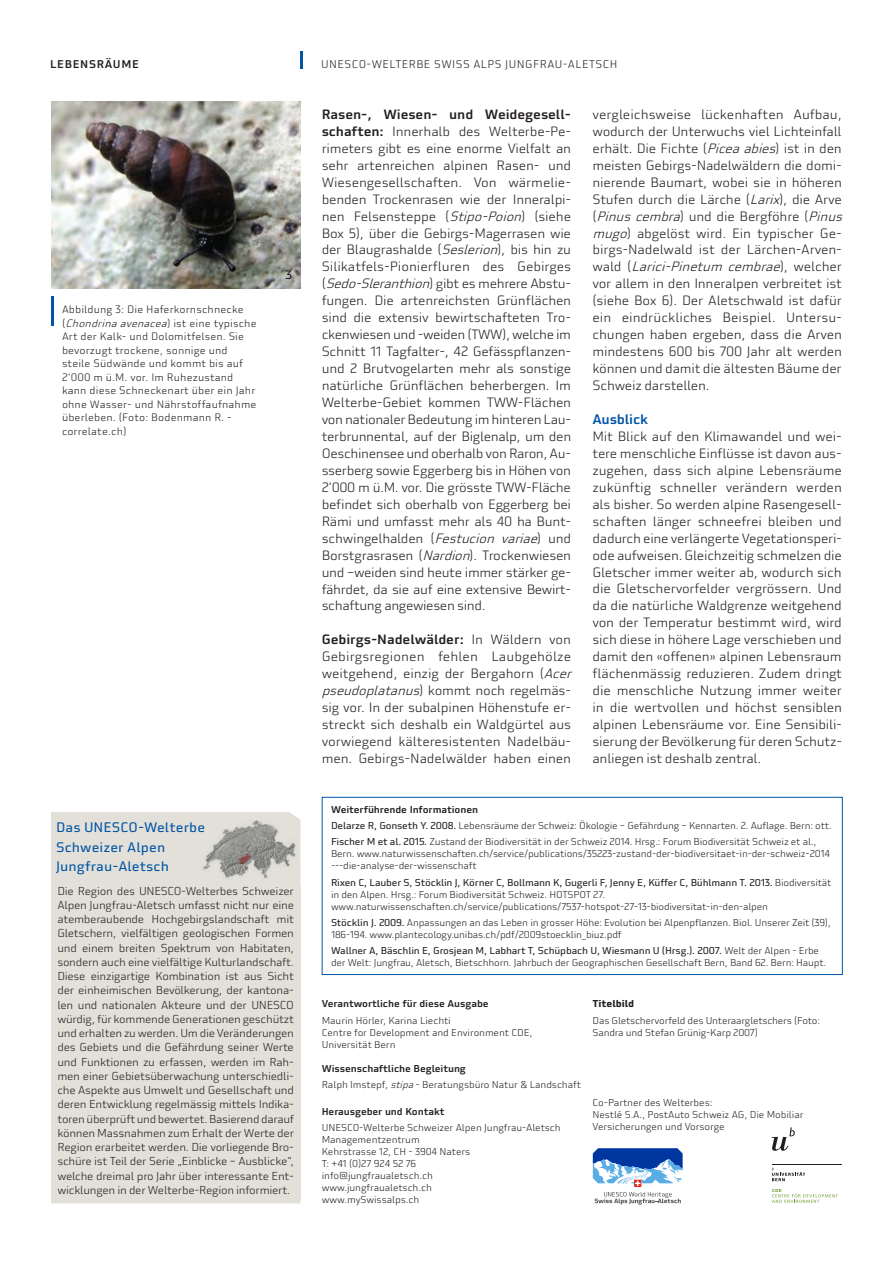
<style>
.page{position:relative;width:893px;height:1263px;background:#fff}
.page>*{position:absolute;margin:0;border:0;box-sizing:border-box;transform-origin:0 0}
.t1{font:13.5px/19.5px "Utility Pro";letter-spacing:.005em;color:#0155a5}
.t2{font:500 13.5px "Utility Pro";letter-spacing:-.02em;color:#0155a5}
.t3{font:300 13.2px/17px "Utility Pro";letter-spacing:-.02em;color:#231f20}
.t4{font:12px "Utility Pro";color:#231f20}
.t5{font:300 11.25px/14.2px "Utility Pro";letter-spacing:-.025em;color:#231f20;text-align:justify}
.t6{font:300 10.95px "Utility Pro";letter-spacing:.04em;color:#231f20}
.t7{font:500 10.95px "Utility Pro";letter-spacing:.06em;color:#231f20}
.t8{font:300 10.5px/13.5px "Utility Pro";letter-spacing:.01em;color:#231f20}
.t9{font:300 9.75px/12px "Utility Pro";letter-spacing:-.02em;color:#231f20}
.t10{font:500 9.75px "Utility Pro";letter-spacing:-.01em;color:#231f20}
.t11{font:700 9.75px "Utility Pro";letter-spacing:-.01em;color:#231f20}
.s1{font-style:italic}
.s2{font-weight:500}
.s3{font-weight:400}
</style>
<div class="page">
<div style="left:51px;top:812px;width:249px;height:391px;background:#e3e0da"></div>
<div style="left:322px;top:797px;width:521px;height:178px;border:1px solid #0155a5"></div>
<svg style="left:772px;top:1127px;width:23px;height:24px"></svg>
<hr style="left:772px;top:1164px;width:69px;height:1px;background:#231f20">
<svg style="left:772px;top:1167px;width:33px;height:14px"></svg>
<svg style="left:772px;top:1189px;width:66px;height:14px"></svg>
<div style="left:51px;top:886px;width:249px;height:314px;background:#e3e0da"></div>
<img style="left:202px;top:820px;width:94px;height:61px">
<svg style="left:593px;top:1148px;width:90px;height:57px"></svg>
<svg style="left:301px;top:52px;width:2px;height:17px"></svg>
<hr style="left:51px;top:296px;width:2px;height:30px;background:#0155a5">
<img style="left:51px;top:102px;width:249px;height:186px">
<p class="t7" style="left:50px;top:57px;width:90px">LEBENSRÄUME</p>
<p class="t6" style="left:321px;top:58px;width:298px">UNESCO-WELTERBE SWISS ALPS JUNGFRAU-ALETSCH</p>
<p class="t3" style="left:592px;top:106px;width:255px">vergleichsweise lückenhaften Aufbau, wodurch der Unterwuchs viel Lichteinfall erhält. Die Fichte (<span class="s1">Piceaabies</span>) ist in den meisten Gebirgs-Nadelwäldern die domi&shy;nierende Baumart, wobei sie in höheren Stufen durch die Lärche (<span class="s1">Larix</span>), die Arve ( <span class="s1">Pinuscembra</span>) u n d d i e B e rgfö h re ( <span class="s1">Pinus mugo</span>) abgelöst wird. Ein typischer Ge&shy;birgs-Nadelwald ist der Lärchen-Arven&shy;w a l d ( <span class="s1">Larici-Pinetum cembrae</span>) , w e l c h e r vor allem in den Inneralpen verbreitet ist (siehe Box 6). Der Aletschwald ist dafür ein eindrückliches Beispiel. Untersu&shy;chungen haben ergeben, dass die Arven mindestens 600 bis 700 Jahr alt werden können und damit die ältesten Bäume der Schweiz darstellen.</p>
<p class="t2" style="left:592px;top:411px;width:57px">Ausblick</p>
<p class="t3" style="left:592px;top:428px;width:251px">Mit Blick auf den Klimawandel und wei&shy;tere menschliche Einflüsse ist davon aus&shy;zugehen, dass sich alpine Lebensräume zukünftig schneller verändern werden als bisher. So werden alpine Rasengesell&shy;schaften länger schneefrei bleiben und dadurch eine verlängerte Vegetationsperi&shy;ode aufweisen. Gleichzeitig schmelzen die Gletscher immer weiter ab, wodurch sich die Gletschervorfelder vergrössern. Und da die natürliche Waldgrenze weitgehend von der Temperatur bestimmt wird, wird sich diese in höhere Lage verschieben und damit den «offenen» alpinen Lebensraum flächenmässig reduzieren. Zudem dringt die menschliche Nutzung immer weiter in die wertvollen und höchst sensiblen alpinen Lebensräume vor. Eine Sensibili&shy;sierung der Bevölkerung für deren Schutz&shy;anliegen ist deshalb zentral.</p>
<p class="t3" style="left:322px;top:106px;width:251px;text-align:justify"><span class="s2">Rasen-, Wiesen- und Weidegesell&shy;schaften:</span> Innerhalb des Welterbe-Pe&shy;rimeters gibt es eine enorme Vielfalt an sehr artenreichen alpinen Rasen- und Wiesengesellschaften. Von wärmelie&shy;benden Trockenrasen wie der Inneralpi&shy;nen Felsensteppe (<span class="s1">Stipo-Poion</span>) (siehe Box 5), über die Gebirgs-Magerrasen wie der Blaugrashalde (<span class="s1">Seslerion</span>), bis hin zu Silikatfels-Pionierfluren des Gebirges ( <span class="s1">Sedo-Sleranthion</span>) g i bt e s m e h re re A b st u - fungen. Die artenreichsten Grünflächen sind die extensiv bewirtschafteten Tro&shy;ckenwiesen und -weiden (TWW), welche im Schnitt 11 Tagfalter-, 42 Gefässpflanzen&shy;und 2 Brutvogelarten mehr als sonstige natürliche Grünflächen beherbergen. Im Welterbe-Gebiet kommen TWW-Flächen von nationaler Bedeutung im hinteren Lau&shy;terbrunnental, auf der Biglenalp, um den Oeschinensee und oberhalb von Raron, Au&shy;sserberg sowie Eggerberg bis in Höhen von 2‘000 m ü.M. vor. Die grösste TWW-Fläche befindet sich oberhalb von Eggerberg bei Rämi und umfasst mehr als 40 ha Bunt&shy;schwingelhalden (<span class="s1">Festucion variae</span>) und Borstgrasrasen (<span class="s1">Nardion</span>). Trockenwiesen und –weiden sind heute immer stärker ge&shy;fährdet, da sie auf eine extensive Bewirt&shy;schaftung angewiesen sind.</p>
<p class="t3" style="left:322px;top:631px;width:255px"><span class="s2">Gebirgs-Nadelwälder:</span> In Wäldern von Gebirgsregionen fehlen Laubgehölze weitgehend, einzig der Bergahorn (<span class="s1">Acer pseudoplatanus</span>) kommt noch regelmäs&shy;sig vor. In der subalpinen Höhenstufe er&shy;streckt sich deshalb ein Waldgürtel aus vorwiegend kälteresistenten Nadelbäu&shy;men. Gebirgs-Nadelwälder haben einen</p>
<p class="t4" style="left:285px;top:268px;width:8px">3</p>
<p class="t8" style="left:62px;top:303px;width:196px">Abbildung 3: Die Haferkornschnecke<br>( <span class="s1">Chondrina avenacea</span>) i s t e i n e ty p i s c h e Art der Kalk- und Dolomitfelsen. Sie bevorzugt trockene, sonnige und steile Südwände und kommt bis auf 2‘000 m ü.M. vor. Im Ruhezustand kann diese Schneckenart über ein Jahr ohne Wasser- und Nährstoffaufnahme überleben. (Foto: Bodenmann R. - correlate.ch)</p>
<p class="t1" style="left:56px;top:817px;width:151px">Das UNESCO-Welterbe<br>Schweizer Alpen<br>Jungfrau-Aletsch</p>
<p class="t5" style="left:57px;top:884px;width:238px">Die Region des UNESCO-Welterbes Schweizer Alpen Jungfrau-Aletsch umfasst nicht nur eine atemberaubende Hochgebirgslandschaft mit Gletschern, vielfältigen geologischen Formen und einem breiten Spektrum von Habitaten, sondern auch eine vielfältige Kulturlandschaft.<br>Diese einzigartige Kombination ist aus Sicht der einheimischen Bevölkerung, der kantona&shy;len und nationalen Akteure und der UNESCO würdig, für kommende Generationen geschützt und erhalten zu werden. Um die Veränderungen des Gebiets und die Gefährdung seiner Werte und Funktionen zu erfassen, werden im Rah&shy;men einer Gebietsüberwachung unterschiedli&shy;che Aspekte aus Umwelt und Gesellschaft und deren Entwicklung regelmässig mittels Indika&shy;toren überprüft und bewertet. Basierend darauf können Massnahmen zum Erhalt der Werte der Region erarbeitet werden. Die vorliegende Bro&shy;schüre ist Teil der Serie „Einblicke – Ausblicke“, welche dreimal pro Jahr über interessante Ent&shy;wicklungen in der Welterbe-Region informiert.</p>
<p class="t9" style="left:331px;top:801px;width:502px;line-height:16.2px"><span class="s2">Weiterführende Informationen<br></span><span class="s3">Delarze R, Gonseth Y. 2008.</span> Lebensräume der Schweiz: Ökologie – Gefährdung – Kennarten. 2. Auflage. Bern: ott.<br><span class="s3">Fischer M et al. 2015.</span> Zustand der Biodiversität in der Schweiz 2014. Hrsg.: Forum Biodiversität Schweiz et al.,</p>
<p class="t9" style="left:331px;top:848px;width:501px">Bern. www.naturwissenschaften.ch/service/publications/35223-zustand-der-biodiversitaet-in-der-schweiz-2014 ---die-analyse-der-wissenschaft</p>
<p class="t9" style="left:331px;top:876px;width:502px"><span class="s3">Rixen C, Lauber S, Stöcklin J, Körner C, Bollmann K, Gugerli F, Jenny E, Küffer C, Bühlmann T. 2013.</span> Biodiversität in den Alpen. Hrsg.: Forum Biodiversität Schweiz. HOTSPOT 27. www.naturwissenschaften.ch/service/publications/7537-hotspot-27-13-biodiversitat-in-den-alpen</p>
<p class="t9" style="left:331px;top:917px;width:501px"><span class="s3">Stöcklin J. 2009.</span> Anpassungen an das Leben in grosser Höhe: Evolution bei Alpenpflanzen. Biol. Unserer Zeit (39),<br>186-194. www.plantecology.unibas.ch/pdf/2009stoecklin_biuz.pdf</p>
<p class="t9" style="left:331px;top:945px;width:497px"><span class="s3">Wallner A, Bäschlin E, Grosjean M, Labhart T, Schüpbach U, Wiesmann U (Hrsg.). 2007.</span> Welt der Alpen - Erbe der Welt: Jungfrau, Aletsch, Bietschhorn. Jahrbuch der Geographischen Gesellschaft Bern, Band 62. Bern: Haupt.</p>
<p class="t11" style="left:593px;top:997px;width:43px">Titelbild</p>
<p class="t9" style="left:593px;top:1014px;width:229px">Das Gletschervorfeld des Unteraargletschers (Foto:<br>Sandra und Stefan Grünig-Karp 2007)</p>
<p class="t10" style="left:322px;top:998px;width:168px">Verantwortliche für diese Ausgabe</p>
<p class="t9" style="left:322px;top:1014px;width:212px">Maurin Hörler, Karina Liechti<br>Centre for Development and Environment CDE,<br>Universität Bern</p>
<p class="t9" style="left:322px;top:1060px;width:261px;line-height:16.2px"><span class="s2">Wissenschaftliche Begleitung<br></span>Ralph Imstepf, <span class="s1">stipa</span>- Beratungsbüro Natur &amp; Landschaft</p>
<p class="t10" style="left:322px;top:1105px;width:124px">Herausgeber und Kontakt</p>
<p class="t9" style="left:322px;top:1122px;width:240px">UNESCO-Welterbe Schweizer Alpen Jungfrau-Aletsch<br>Managementzentrum<br>Kehrstrasse 12, CH - 3904 Naters<br>T: +41 (0)27 924 52 76<br>info@jungfraualetsch.ch<br>www.jungfraualetsch.ch<br>www.mySwissalps.ch</p>
<p class="t9" style="left:592px;top:1097px;width:213px">Co-Partner des Welterbes:<br>Nestlé S.A., PostAuto Schweiz AG, Die Mobiliar<br>Versicherungen und Vorsorge</p>
</div>
